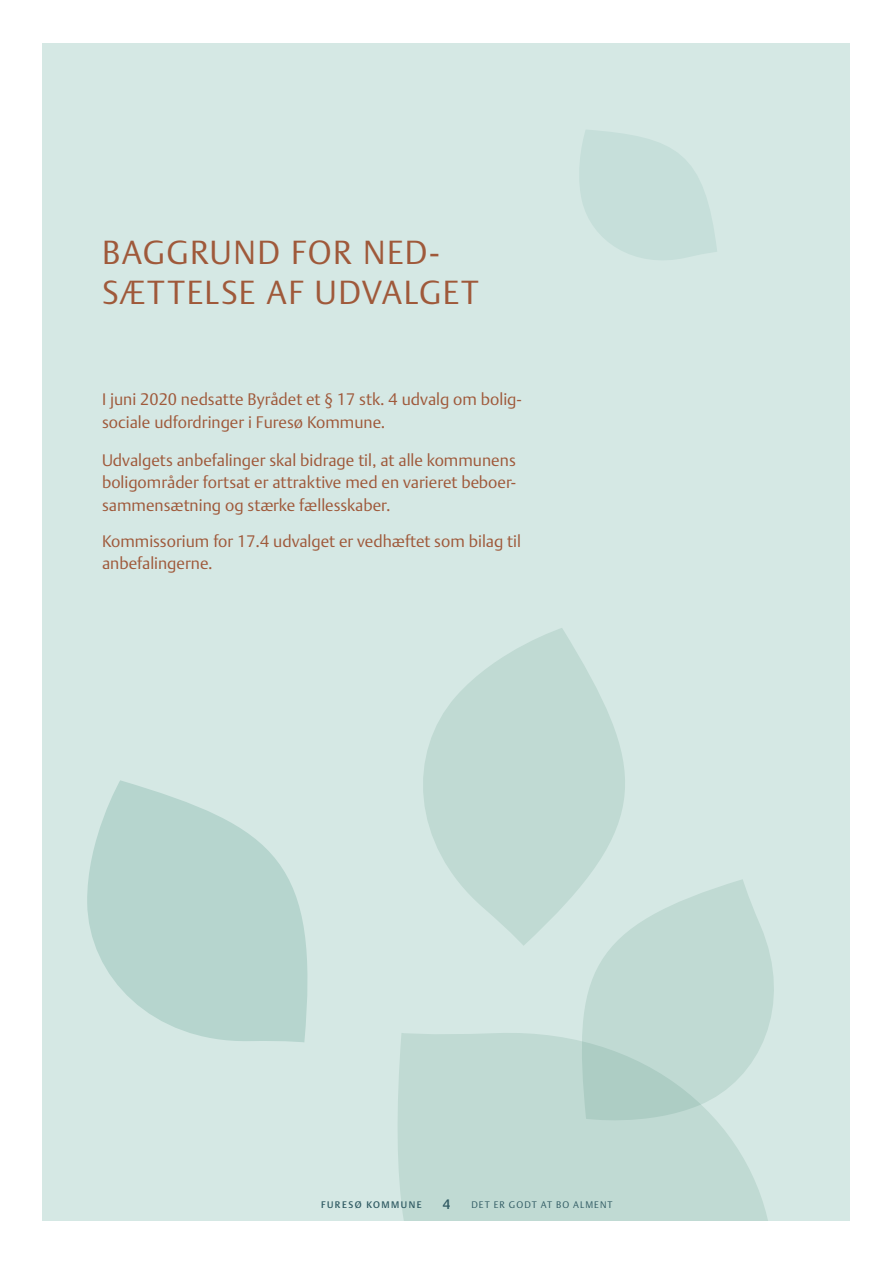
<style>
.page{position:relative;width:893px;height:1263px;background:#fff}
.page>*{position:absolute;margin:0;border:0;box-sizing:border-box;transform-origin:0 0}
.R{font:300 33px/39.6px "DTL Argo TOT";letter-spacing:.04em;color:#9f593a}
.Manchet{font:300 16.5px/22.5px "DTL Argo TOT";color:#9f593a}
.t1{font:500 13.5px "DTL Argo TOT";color:#305b63}
.t2{font:300 9.45px "DTL Argo TOT";letter-spacing:.115em;color:#305b63}
.t3{font:500 9.45px "DTL Argo TOT";letter-spacing:.155em;color:#305b63}
</style>
<div class="page">
<div style="left:43px;top:43px;width:807px;height:1177px;background:#d5e8e4"></div>
<div style="left:398px;top:1033px;width:370px;height:187px;background:#c0dad3"></div>
<svg style="left:574px;top:879px;width:200px;height:244px;fill:#c0dad3"></svg>
<svg style="left:87px;top:780px;width:221px;height:262px;fill:#b6d5ce"></svg>
<svg style="left:423px;top:628px;width:233px;height:318px;fill:#c0dad3"></svg>
<svg style="left:579px;top:130px;width:138px;height:130px"></svg>
<p class="R" style="left:102px;top:233px;width:378px">BAGGRUND FOR NED-<br>SÆTTELSE AF UDVALGET</p>
<p class="Manchet" style="left:102px;top:388px;width:421px">I juni 2020 nedsatte Byrådet et § 17 stk. 4 udvalg om bolig&shy;sociale udfordringer i Furesø Kommune.</p>
<p class="Manchet" style="left:102px;top:449px;width:415px;text-align:justify">Udvalgets anbefalinger skal bidrage til, at alle kommunens boligområder fortsat er attraktive med en varieret beboer&shy;sammensætning og stærke fællesskaber.</p>
<p class="Manchet" style="left:102px;top:530px;width:420px">Kommissorium for 17.4 udvalget er vedhæftet som bilag til anbefalingerne.</p>
<p class="t3" style="left:321px;top:1199px;width:102px">FURESØ KOMMUNE</p>
<p class="t1" style="left:443px;top:1196px;width:9px">4</p>
<p class="t2" style="left:471px;top:1199px;width:143px">DET ER GODT AT BO ALMENT</p>
</div>
